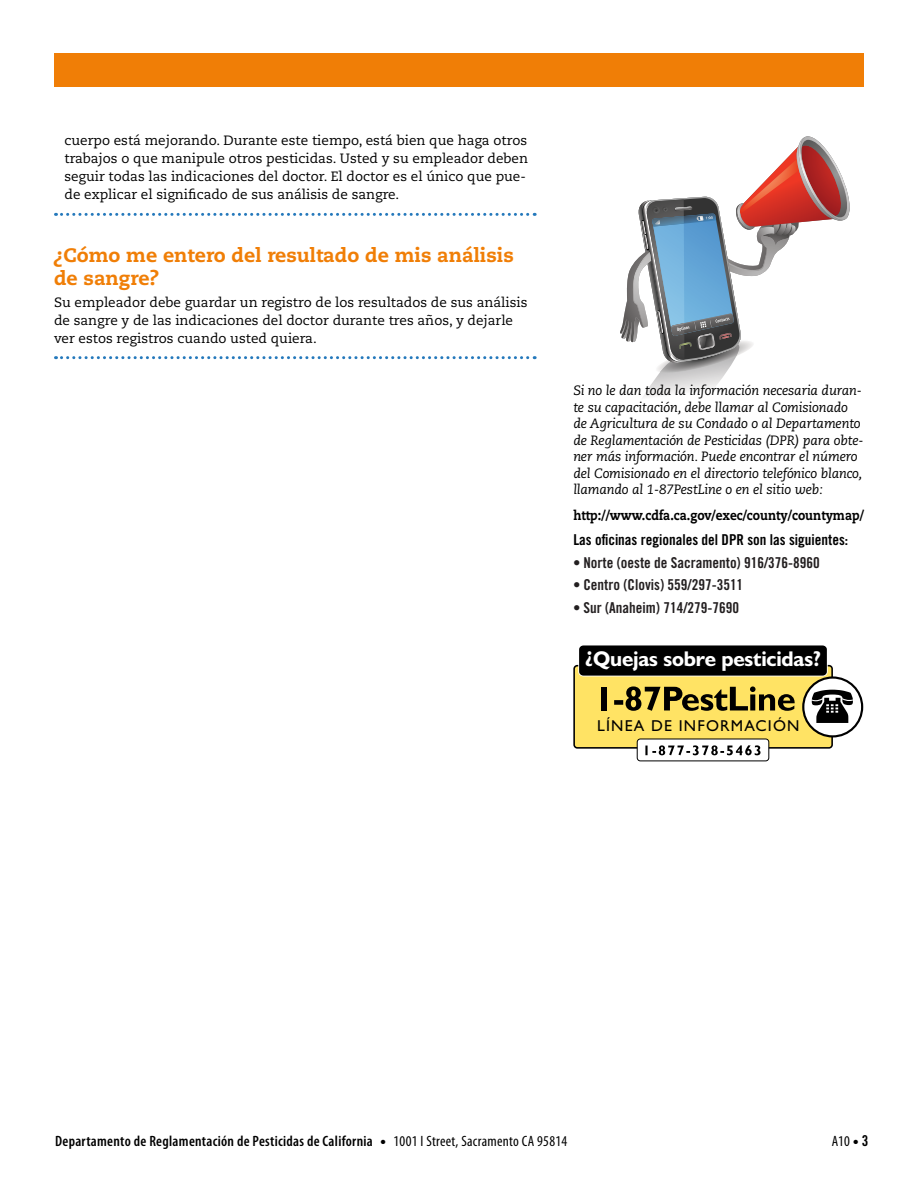
<style>
.page{position:relative;width:918px;height:1188px;background:#fff}
.page>*{position:absolute;margin:0;border:0;box-sizing:border-box;transform-origin:0 0}
.t1{font:700 21.3px "Humanist 521 BT";letter-spacing:-.01em;color:#fff}
.t2{font:800 19.5px/22.5px "Caecilia LT Std";color:#f07e06}
.t3{font:15.75px "Gill Sans";letter-spacing:.075em;color:#000}
.t4{font:15px "Trade Gothic LT Std Bd Cn 20";color:#231f20}
.t5{font:600 condensed 15px "Myriad Pro";letter-spacing:.02em;color:#000}
.t6{font:15px "Trade Gothic LT Std Bd Cn 20";color:#000}
.t7{font:condensed 15px "Myriad Pro";letter-spacing:.02em;color:#000}
.t8{font:13.5px/18px "Caecilia LT Std";color:#000}
.t9{font:italic 13.5px/16.5px "Caecilia LT Std";letter-spacing:-.01em;color:#000}
.t10{font:800 13.5px "Caecilia LT Std";color:#000;scale:.88 1}
.s1{font-family:"Trade Gothic LT Std Bd Cn 20";font-stretch:normal}
</style>
<div class="page">
<div style="left:54px;top:53px;width:810px;height:33px;background:#f07e06"></div>
<svg style="left:56px;top:213px;width:479px;height:3px"></svg>
<svg style="left:56px;top:356px;width:479px;height:3px"></svg>
<svg style="left:620px;top:136px;width:230px;height:261px"></svg>
<div style="left:574px;top:666px;width:258px;height:82px;background:#ffe364;border-radius:3px"></div>
<div style="left:573px;top:665px;width:260px;height:84px;border:2px solid #000;border-radius:3px"></div>
<div style="left:580px;top:646px;width:246px;height:29px;background:#000;border-radius:3px"></div>
<div style="left:579px;top:645px;width:248px;height:31px;border:2px solid #000;border-radius:3px"></div>
<div style="left:601px;top:687px;width:5px;height:23px;background:#000"></div>
<div style="left:614px;top:700px;width:9px;height:5px;background:#000"></div>
<svg style="left:626px;top:686px;width:169px;height:25px"></svg>
<div style="left:803px;top:678px;width:59px;height:58px;background:#fff;border-radius:50%"></div>
<div style="left:802px;top:676px;width:61px;height:61px;border:2px solid #000;border-radius:50%"></div>
<svg style="left:812px;top:690px;width:41px;height:33px"></svg>
<div style="left:637px;top:739px;width:132px;height:22px;background:#fff;border-radius:3px"></div>
<div style="left:637px;top:739px;width:132px;height:22px;border:1px solid #000;border-radius:3px"></div>
<svg style="left:645px;top:745px;width:116px;height:10px"></svg>
<p class="t8" style="left:65px;top:132px;width:465px">cuerpo está mejorando. Durante este tiempo, está bien que haga otros trabajos o que manipule otros pesticidas. Usted y su empleador deben seguir todas las indicaciones del doctor. El doctor es el único que pue&shy;de explicar el significado de sus análisis de sangre.</p>
<h2 class="t2" style="left:54px;top:244px;width:461px">¿Cómo me entero del resultado de mis análisis de sangre?</h2>
<p class="t8" style="left:54px;top:293px;width:475px">Su empleador debe guardar un registro de los resultados de sus análisis de sangre y de las indicaciones del doctor durante tres años, y dejarle ver estos registros cuando usted quiera.</p>
<p class="t9" style="left:573px;top:383px;width:292px">Si no le dan toda la información necesaria duran&shy;te su capacitación, debe llamar al Comisionado de Agricultura de su Condado o al Departamento de Reglamentación de Pesticidas (DPR) para obte&shy;ner más información. Puede encontrar el número del Comisionado en el directorio telefónico blanco, llamando al 1-87PestLine o en el sitio web:</p>
<p class="t10" style="left:573px;top:507px;width:332px">http://www.cdfa.ca.gov/exec/county/countymap/</p>
<p class="t6" style="left:573px;top:531px;width:276px">Las oficinas regionales del DPR son las siguientes:</p>
<p class="t4" style="left:573px;top:553px;width:248px">● Norte (oeste de Sacramento) 916/376-8960</p>
<p class="t4" style="left:573px;top:576px;width:171px">● Centro (Clovis) 559/297-3511</p>
<p class="t4" style="left:573px;top:598px;width:167px">● Sur (Anaheim) 714/279-7690</p>
<h1 class="t1" style="left:585px;top:645px;width:238px">¿Quejas sobre pesticidas?</h1>
<p class="t3" style="left:597px;top:716px;width:204px">LÍNEA DE INFORMACIÓN</p>
<p class="t5" style="left:55px;top:1132px;width:319px">Departamento de Reglamentación de Pesticidas de California</p>
<p class="t7" style="left:381px;top:1133px;width:188px">● 1001 I Street, Sacramento CA 95814</p>
<p class="t7" style="left:832px;top:1133px;width:38px">A10 ● <span class="s1">3</span></p>
</div>
